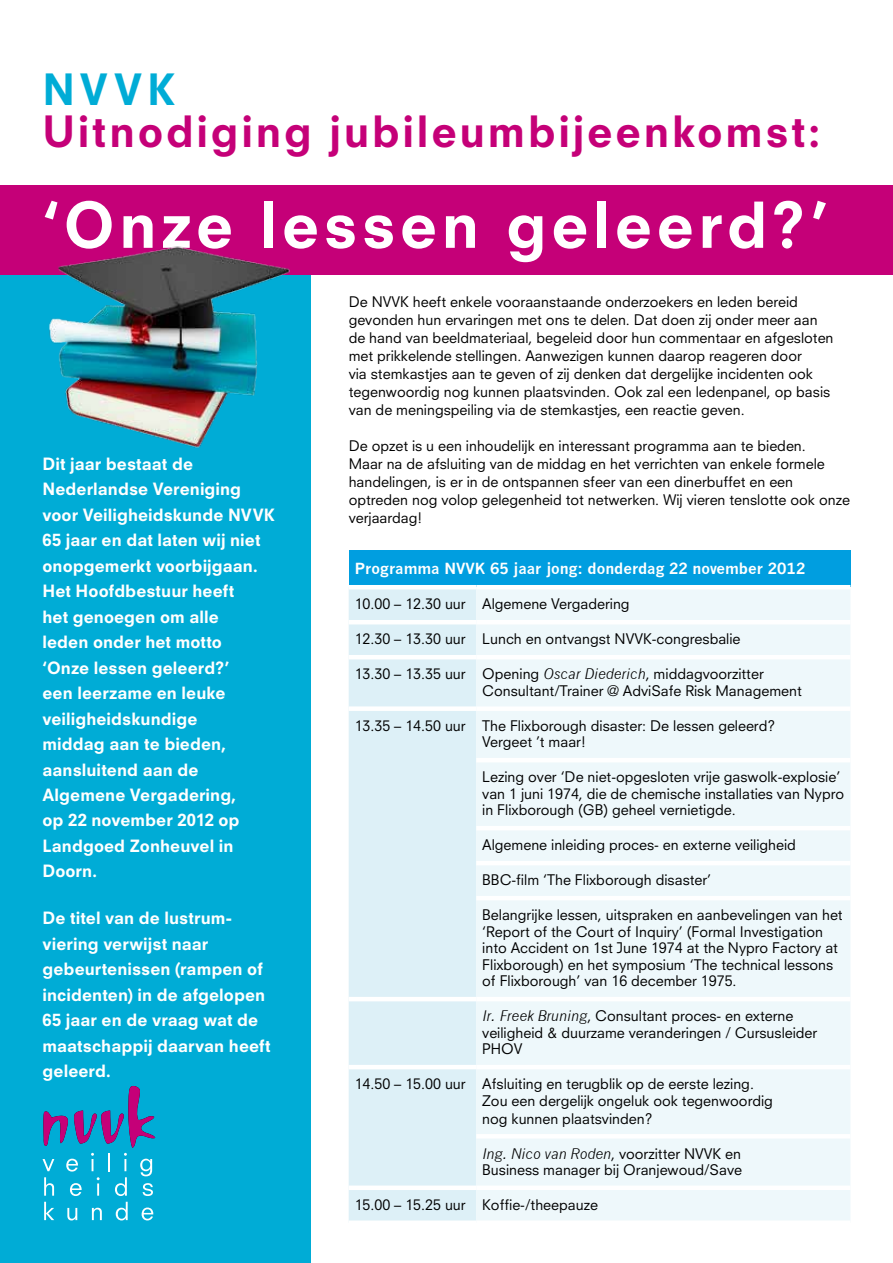
<style>
.page{position:relative;width:893px;height:1263px;background:#fff}
.page>*{position:absolute;margin:0;border:0;box-sizing:border-box;transform-origin:0 0}
.t1{font:800 61.5px "Neuzeit SLT Std";letter-spacing:.07em;color:#fff}
.t2{font:800 42px "Neuzeit SLT Std";letter-spacing:.065em;color:#c50078}
.t3{font:800 42px "Neuzeit SLT Std";color:#00acd6}
.t4{font:800 16.5px/25.5px "Neuzeit SLT Std";color:#fff}
.t5{font:700 15px "News Gothic";color:#fff}
.t6{font:14.25px/16.5px "Neuzeit S";color:#000}
.s1{font-family:"News Gothic";font-style:italic}
</style>
<div class="page">
<div style="left:0;top:272px;width:310px;height:991px;background:#00acd6"></div>
<div style="left:0;top:185px;width:893px;height:89px;background:#c50078"></div>
<svg style="left:44px;top:1202px;width:10px;height:18px"></svg>
<svg style="left:67px;top:1208px;width:10px;height:12px"></svg>
<svg style="left:92px;top:1208px;width:10px;height:12px"></svg>
<svg style="left:116px;top:1202px;width:12px;height:18px"></svg>
<svg style="left:142px;top:1207px;width:11px;height:13px"></svg>
<svg style="left:43px;top:1085px;width:112px;height:111px"></svg>
<div style="left:349px;top:550px;width:501px;height:37px;background:#009ee0"></div>
<div style="left:349px;top:589px;width:127px;height:631px;background:#ddf0f7"></div>
<div style="left:476px;top:590px;width:374px;height:630px;background:#eef8fb"></div>
<hr style="left:349px;top:585px;width:127px;height:4px;background:#fff">
<hr style="left:476px;top:585px;width:374px;height:4px;background:#fff">
<hr style="left:349px;top:620px;width:127px;height:4px;background:#fff">
<hr style="left:476px;top:620px;width:374px;height:4px;background:#fff">
<hr style="left:349px;top:655px;width:127px;height:4px;background:#fff">
<hr style="left:476px;top:655px;width:374px;height:4px;background:#fff">
<div style="left:349px;top:706px;width:127px;height:5px;background:#fff"></div>
<div style="left:476px;top:706px;width:374px;height:5px;background:#fff"></div>
<hr style="left:476px;top:758px;width:374px;height:4px;background:#fff">
<hr style="left:476px;top:826px;width:374px;height:4px;background:#fff">
<hr style="left:476px;top:861px;width:374px;height:4px;background:#fff">
<hr style="left:476px;top:896px;width:374px;height:4px;background:#fff">
<hr style="left:349px;top:997px;width:127px;height:4px;background:#fff">
<hr style="left:476px;top:997px;width:374px;height:4px;background:#fff">
<hr style="left:349px;top:1065px;width:127px;height:4px;background:#fff">
<hr style="left:476px;top:1065px;width:374px;height:4px;background:#fff">
<hr style="left:476px;top:1134px;width:374px;height:4px;background:#fff">
<div style="left:349px;top:1185px;width:127px;height:5px;background:#fff"></div>
<div style="left:476px;top:1185px;width:374px;height:5px;background:#fff"></div>
<img style="left:32px;top:246px;width:262px;height:202px">
<h2 class="t3" style="left:43px;top:63px;width:134px">NVVK</h2>
<h2 class="t2" style="left:43px;top:105px;width:779px">Uitnodiging jubileumbijeenkomst:</h2>
<h1 class="t1" style="left:43px;top:187px;width:787px">‘Onze lessen geleerd?’</h1>
<p class="t4" style="left:43px;top:451px;width:234px">Dit jaar bestaat de<br>Nederlandse Vereniging voor Veiligheidskunde NVVK<br>65 jaar en dat laten wij niet onopgemerkt voorbijgaan.<br>Het Hoofdbestuur heeft<br>het genoegen om alle<br>leden onder het motto<br>‘Onze lessen geleerd?’<br>een leerzame en leuke veiligheidskundige<br>middag aan te bieden, aansluitend aan de<br>Algemene Vergadering,<br>op 22 november 2012 op<br>Landgoed Zonheuvel in<br>Doorn.</p>
<p class="t4" style="left:43px;top:905px;width:230px">De titel van de lustrum&shy;viering verwijst naar gebeurtenissen (rampen of incidenten) in de afgelopen<br>65 jaar en de vraag wat de maatschappij daarvan heeft geleerd.</p>
<p class="t6" style="left:349px;top:293px;width:486px;line-height:18px">De NVVK heeft enkele vooraanstaande onderzoekers en leden bereid gevonden hun ervaringen met ons te delen. Dat doen zij onder meer aan de hand van beeldmateriaal, begeleid door hun commentaar en afgesloten met prikkelende stellingen. Aanwezigen kunnen daarop reageren door<br>via stemkastjes aan te geven of zij denken dat dergelijke incidenten ook tegenwoordig nog kunnen plaatsvinden. Ook zal een ledenpanel, op basis van de meningspeiling via de stemkastjes, een reactie geven.</p>
<p class="t6" style="left:349px;top:437px;width:503px;line-height:18px">De opzet is u een inhoudelijk en interessant programma aan te bieden.<br>Maar na de afsluiting van de middag en het verrichten van enkele formele handelingen, is er in de ontspannen sfeer van een dinerbuffet en een optreden nog volop gelegenheid tot netwerken. Wij vieren tenslotte ook onze verjaardag!</p>
<p class="t5" style="left:355px;top:560px;width:452px">Programma NVVK 65 jaar jong: donderdag 22 november 2012</p>
<p class="t6" style="left:355px;top:596px;width:276px">10.00 – 12.30 uur Algemene Vergadering</p>
<p class="t6" style="left:355px;top:631px;width:387px">12.30 – 13.30 uur Lunch en ontvangst NVVK-congresbalie</p>
<p class="t6" style="left:482px;top:666px;width:321px;text-indent:-128px">13.30 – 13.35 uur Opening <span class="s1">Oscar Diederich</span>, middagvoorzitter<br>Consultant/Trainer @ AdviSafe Risk Management</p>
<p class="t6" style="left:482px;top:717px;width:295px;text-indent:-128px">13.35 – 14.50 uur The Flixborough disaster: De lessen geleerd?<br>Vergeet ’t maar!</p>
<p class="t6" style="left:482px;top:769px;width:363px">Lezing over ‘De niet-opgesloten vrije gaswolk-explosie’ van 1 juni 1974, die de chemische installaties van Nypro in Flixborough (GB) geheel vernietigde.</p>
<p class="t6" style="left:482px;top:837px;width:315px">Algemene inleiding proces- en externe veiligheid</p>
<p class="t6" style="left:482px;top:872px;width:230px">BBC-film ‘The Flixborough disaster’</p>
<p class="t6" style="left:482px;top:907px;width:362px">Belangrijke lessen, uitspraken en aanbevelingen van het ‘Report of the Court of Inquiry’ (Formal Investigation into Accident on 1st June 1974 at the Nypro Factory at Flixborough) en het symposium ‘The technical lessons of Flixborough’ van 16 december 1975.</p>
<p class="t6" style="left:482px;top:1008px;width:337px"><span class="s1">Ir. Freek Bruning</span>, Consultant proces- en externe veiligheid &amp; duurzame veranderingen / Cursusleider<br>PHOV</p>
<p class="t6" style="left:482px;top:1075px;width:292px;line-height:17.1px;text-indent:-128px">14.50 – 15.00 uur Afsluiting en terugblik op de eerste lezing.<br>Zou een dergelijk ongeluk ook tegenwoordig nog kunnen plaatsvinden?</p>
<p class="t6" style="left:482px;top:1145px;width:261px"><span class="s1">Ing. Nico van Roden</span>, voorzitter NVVK en<br>Business manager bij Oranjewoud/Save</p>
<p class="t6" style="left:355px;top:1196px;width:245px">15.00 – 15.25 uur Koffie-/theepauze</p>
</div>
